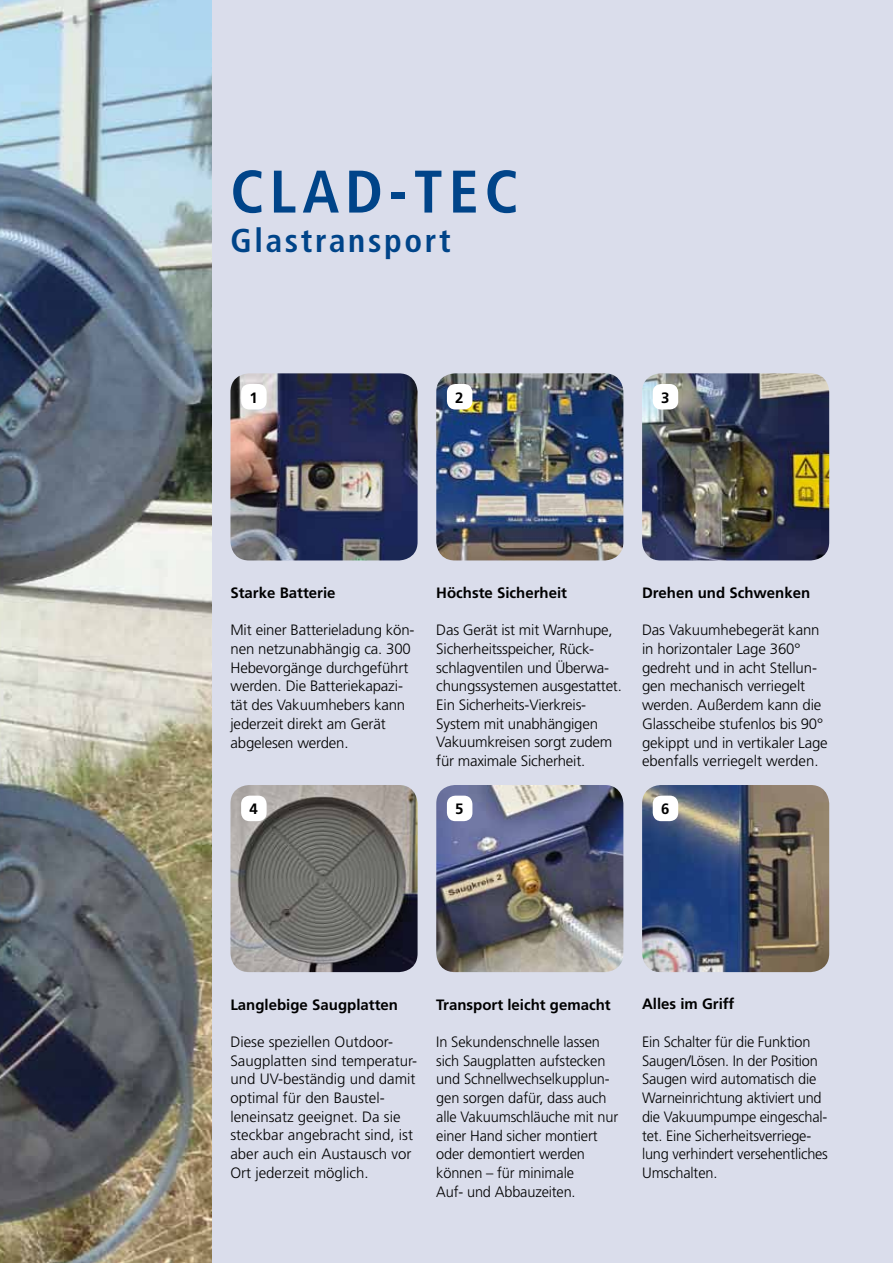
<style>
.page{position:relative;width:893px;height:1263px;background:#daddeb}
.page>*{position:absolute;margin:0;border:0;box-sizing:border-box;transform-origin:0 0}
.t1{font:700 condensed 60px "Frutiger";letter-spacing:.1em;color:#004489}
.t2{font:700 condensed 33px "Frutiger";letter-spacing:.08em;color:#004489}
.t3{font:300 15px/18.8px "Frutiger";letter-spacing:-.01em;color:#000}
.t4{font:700 15px "Frutiger";color:#000}
</style>
<div class="page">
<img style="left:0;top:0;width:212px;height:1263px">
<img style="left:230px;top:373px;width:188px;height:187px">
<img style="left:230px;top:785px;width:188px;height:187px">
<img style="left:436px;top:373px;width:187px;height:187px">
<img style="left:436px;top:785px;width:187px;height:187px">
<img style="left:642px;top:373px;width:187px;height:187px">
<img style="left:642px;top:785px;width:187px;height:187px">
<div style="left:241px;top:384px;width:26px;height:25px;background:#fff;border-radius:9px"></div>
<div style="left:447px;top:384px;width:25px;height:25px;background:#fff;border-radius:9px"></div>
<div style="left:653px;top:384px;width:25px;height:25px;background:#fff;border-radius:9px"></div>
<div style="left:241px;top:796px;width:26px;height:25px;background:#fff;border-radius:9px"></div>
<div style="left:447px;top:796px;width:25px;height:25px;background:#fff;border-radius:9px"></div>
<div style="left:653px;top:796px;width:25px;height:25px;background:#fff;border-radius:9px"></div>
<h1 class="t1" style="left:230px;top:156px;width:289px">CLAD-TEC</h1>
<h2 class="t2" style="left:230px;top:221px;width:222px">Glastransport</h2>
<p class="t4" style="left:249px;top:389px;width:10px">1</p>
<p class="t4" style="left:455px;top:389px;width:10px">2</p>
<p class="t4" style="left:661px;top:389px;width:10px">3</p>
<p class="t4" style="left:230px;top:584px;width:107px">Starke Batterie</p>
<p class="t3" style="left:230px;top:621px;width:186px">Mit einer Batterieladung kön&shy;nen netzunabhängig ca. 300<br>Hebevorgänge durchgeführt werden. Die Batteriekapazi&shy;tät des Vakuumhebers kann jederzeit direkt am Gerät abgelesen werden.</p>
<p class="t4" style="left:436px;top:584px;width:132px">Höchste Sicherheit</p>
<p class="t3" style="left:436px;top:621px;width:187px">Das Gerät ist mit Warnhupe,<br>Sicherheitsspeicher, Rück&shy;schlagventilen und Überwa&shy;chungssystemen ausgestattet.<br>Ein Sicherheits-Vierkreis-<br>System mit unabhängigen<br>Vakuumkreisen sorgt zudem für maximale Sicherheit.</p>
<p class="t4" style="left:642px;top:584px;width:170px">Drehen und Schwenken</p>
<p class="t3" style="left:642px;top:621px;width:187px">Das Vakuumhebegerät kann in horizontaler Lage 360° gedreht und in acht Stellun&shy;gen mechanisch verriegelt werden. Außerdem kann die<br>Glasscheibe stufenlos bis 90° gekippt und in vertikaler Lage ebenfalls verriegelt werden.</p>
<p class="t4" style="left:249px;top:800px;width:10px">4</p>
<p class="t4" style="left:455px;top:800px;width:10px">5</p>
<p class="t4" style="left:661px;top:800px;width:10px">6</p>
<p class="t4" style="left:230px;top:995px;width:169px">Langlebige Saugplatten</p>
<p class="t3" style="left:230px;top:1032px;width:188px">Diese speziellen Outdoor-<br>Saugplatten sind temperatur&shy;und UV-beständig und damit optimal für den Baustel&shy;leneinsatz geeignet. Da sie steckbar angebracht sind, ist aber auch ein Austausch vor<br>Ort jederzeit möglich.</p>
<p class="t4" style="left:436px;top:995px;width:176px">Transport leicht gemacht</p>
<p class="t3" style="left:436px;top:1032px;width:184px">In Sekundenschnelle lassen sich Saugplatten aufstecken und Schnellwechselkupplun&shy;gen sorgen dafür, dass auch alle Vakuumschläuche mit nur einer Hand sicher montiert oder demontiert werden können – für minimale<br>Auf- und Abbauzeiten.</p>
<p class="t4" style="left:642px;top:995px;width:94px">Alles im Griff</p>
<p class="t3" style="left:642px;top:1032px;width:187px">Ein Schalter für die Funktion<br>Saugen/Lösen. In der Position<br>Saugen wird automatisch die<br>Warneinrichtung aktiviert und die Vakuumpumpe eingeschal&shy;tet. Eine Sicherheitsverriege&shy;lung verhindert versehentliches<br>Umschalten.</p>
</div>
